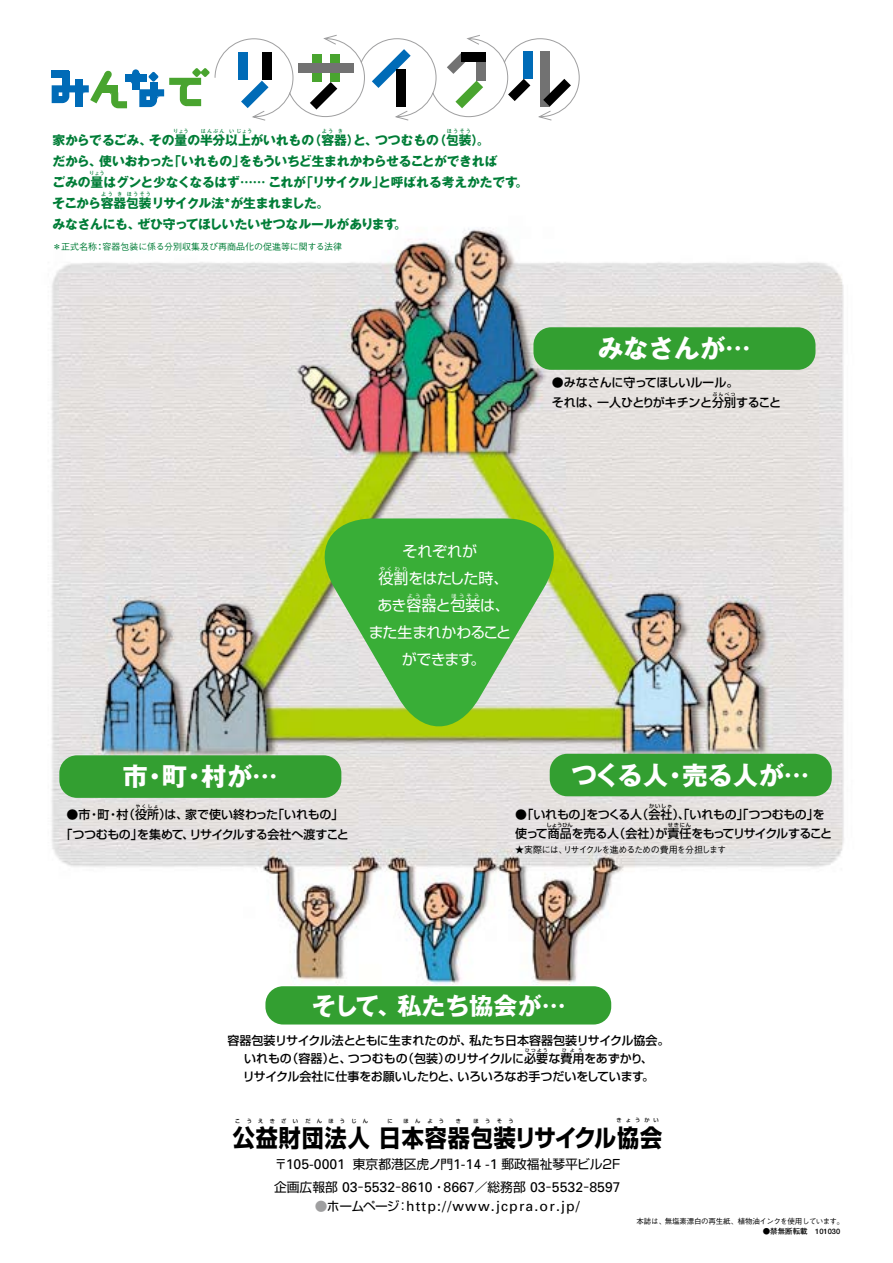
<style>
.page{position:relative;width:893px;height:1263px;background:#fff}
.page>*{position:absolute;margin:0;border:0;box-sizing:border-box;transform-origin:0 0}
.t1{font:25.5px "Gothic MB101 Bold 90 pv RKSJ H";color:#fff}
.t2{font:24px "Shin Go Bold 90 pv RKSJ H";letter-spacing:.04em;color:#000;scale:.92 1}
.t3{font:24px "Gothic MB101 Bold 90 pv RKSJ H";color:#fff}
.t4{font:15px/27px "Shin Go regular 90 pv RKSJ H";letter-spacing:-.02em;color:#fff;text-align:center}
.t5{font:15px/27px "Shin Go regular 90 pv RKSJ H";letter-spacing:-.06em;color:#fff}
.t6{font:14.1px/22.5px "Univers";color:#000}
.t7{font:14.1px "Univers";letter-spacing:.085em;color:#000}
.t8{font:12.75px/21px "Gothic MB101 Bold 90 pv RKSJ H";color:#007d37}
.t9{font:12.75px "Shin Go regular 90 pv RKSJ H";color:#000}
.t10{font:12.75px/21px "Gothic MB101 Bold 90 pv RKSJ H";letter-spacing:-.06em;color:#007d37}
.t11{font:12.75px "Gothic MB101 Bold 90 pv RKSJ H";letter-spacing:-.02em;color:#007d37}
.t12{font:12px/19.5px "Shin Go Medium 90 pv RKSJ H";letter-spacing:-.015em;color:#000}
.t13{font:12px "Shin Go Medium 90 pv RKSJ H";letter-spacing:-.1em;color:#000}
.t14{font:500 9px "Gothic BBB";color:#007d37}
.t15{font:500 9px "Gothic BBB";letter-spacing:-.095em;color:#000}
.t16{font:500 7.5px "Gothic BBB";letter-spacing:-.03em;color:#000}
.t17{font:7.5px "Futo Go B101 Bold 90 pv RKSJ H";color:#000}
.t18{font:5.25px "Shin Go Medium 90 pv RKSJ H";letter-spacing:.76em;color:#000}
.t19{font:5.25px "Futo Go B101 Bold 90 pv RKSJ H";letter-spacing:.215em;color:#007d37}
.t20{font:5.25px "Shin Go regular 90 pv RKSJ H";letter-spacing:.43em;color:#fff}
.t21{font:4.5px "Shin Go Medium 90 pv RKSJ H";letter-spacing:.335em;color:#000}
.s1{font-family:"Univers";font-size:14.1px}
.s2{font-family:"Shin Go regular 90 pv RKSJ H";font-size:12.75px}
.s3{color:#9f9fa0}
</style>
<div class="page">
<img style="left:51px;top:227px;width:793px;height:758px">
<svg style="left:52px;top:35px;width:528px;height:86px"></svg>
<div style="left:533px;top:327px;width:282px;height:43px;background:#339f31;border-radius:18px"></div>
<div style="left:59px;top:755px;width:282px;height:43px;background:#339f31;border-radius:18px"></div>
<div style="left:550px;top:754px;width:282px;height:42px;background:#339f31;border-radius:18px"></div>
<svg style="left:318px;top:518px;width:243px;height:214px;background:#71be5a"></svg>
<div style="left:265px;top:986px;width:346px;height:38px;background:#339f31;border-radius:18px"></div>
<p class="t19" style="left:447px;top:128px;width:26px">ほうそう</p>
<p class="t8" style="left:239px;top:128px;width:260px;text-indent:136px">つつむもの<br>をもういちど生まれかわらせることができれば</p>
<p class="t19" style="left:173px;top:128px;width:17px">りょう</p>
<p class="t19" style="left:201px;top:128px;width:25px">はんぶん</p>
<p class="t19" style="left:229px;top:128px;width:25px">いじょう</p>
<p class="t19" style="left:322px;top:128px;width:13px">よう</p>
<p class="t19" style="left:338px;top:128px;width:7px">き</p>
<p class="t11" style="left:52px;top:131px;width:101px">家からでるごみ、</p>
<p class="t8" style="left:149px;top:128px;width:166px">その量の半分以上がいれもの</p>
<p class="t8" style="left:309px;top:128px;width:71px">（容器と）、</p>
<p class="t8" style="left:433px;top:128px;width:58px">（包装。(</p>
<p class="t8" style="left:168px;top:149px;width:78px">「いれもの」</p>
<p class="t8" style="left:52px;top:149px;width:255px">だから、<br>ごみの量はグンと少なくなるはず…… これが</p>
<p class="t8" style="left:99px;top:149px;width:76px">使いおわった</p>
<p class="t19" style="left:89px;top:170px;width:17px">りょう</p>
<p class="t10" style="left:52px;top:170px;width:334px;text-indent:248px">「リサイクル」そこから容器包装リサイクル法*が生まれました。</p>
<p class="t8" style="left:378px;top:170px;width:141px">と呼ばれる考えかたです</p>
<p class="t8" style="left:515px;top:170px;width:14px">。</p>
<p class="t19" style="left:101px;top:191px;width:13px">よう</p>
<p class="t19" style="left:117px;top:191px;width:7px">き</p>
<p class="t19" style="left:127px;top:191px;width:26px">ほうそう</p>
<p class="t8" style="left:138px;top:212px;width:261px">ぜひ守ってほしいたいせつなルールがあります</p>
<p class="t8" style="left:52px;top:212px;width:90px">みなさんにも、</p>
<p class="t14" style="left:103px;top:242px;width:241px">容器包装に係る分別収集及び再商品化の促進等に関する法律</p>
<p class="t8" style="left:394px;top:212px;width:14px">。</p>
<p class="t14" style="left:52px;top:242px;width:46px">＊正式名称</p>
<p class="t14" style="left:95px;top:242px;width:11px">：</p>
<h1 class="t1" style="left:598px;top:330px;width:154px">みなさんが...</h1>
<p class="t12" style="left:597px;top:373px;width:185px;text-indent:-45px">●みなさんに守ってほしいルール。<br>一人ひとりがキチンと分別すること</p>
<p class="t21" style="left:713px;top:391px;width:24px">ぶんべつ</p>
<p class="t12" style="left:552px;top:392px;width:49px">それは、</p>
<p class="t4" style="left:379px;top:537px;width:132px">それぞれが<br>役割をはたした時、</p>
<p class="t20" style="left:380px;top:565px;width:29px">やくわり</p>
<p class="t20" style="left:426px;top:592px;width:7px">き</p>
<p class="t20" style="left:452px;top:592px;width:29px">ほうそう</p>
<p class="t5" style="left:471px;top:618px;width:42px;text-indent:-102px">また生まれかわること。</p>
<p class="t20" style="left:408px;top:592px;width:14px">よう</p>
<p class="t4" style="left:377px;top:591px;width:134px">あき容器と包装は、</p>
<p class="t4" style="left:402px;top:645px;width:73px">ができます</p>
<h1 class="t1" style="left:201px;top:758px;width:78px">村が…</h1>
<h1 class="t1" style="left:122px;top:758px;width:27px">市</h1>
<h1 class="t1" style="left:162px;top:758px;width:27px">町</h1>
<h1 class="t1" style="left:142px;top:758px;width:27px">・</h1>
<h1 class="t1" style="left:181px;top:758px;width:27px">・</h1>
<h1 class="t1" style="left:572px;top:757px;width:98px">つくる人</h1>
<h1 class="t1" style="left:682px;top:757px;width:129px">売る人が...</h1>
<h1 class="t1" style="left:662px;top:757px;width:27px">・</h1>
<p class="t21" style="left:136px;top:803px;width:24px">やくしょ</p>
<p class="t12" style="left:117px;top:804px;width:73px">（村役所は）、</p>
<p class="t12" style="left:189px;top:804px;width:161px;text-indent:-4px">家で使い終わった<br>リサイクルする会社へ渡すこと</p>
<p class="t12" style="left:66px;top:804px;width:25px">●市</p>
<p class="t12" style="left:272px;top:804px;width:73px">「いれもの「</p>
<p class="t12" style="left:98px;top:804px;width:13px">町</p>
<p class="t12" style="left:88px;top:804px;width:13px">・</p>
<p class="t12" style="left:107px;top:804px;width:13px">・</p>
<p class="t12" style="left:60px;top:824px;width:84px">「つつむもの」</p>
<p class="t12" style="left:137px;top:824px;width:59px">を集めて、</p>
<p class="t18" style="left:649px;top:802px;width:25px">かいしゃ</p>
<p class="t12" style="left:515px;top:804px;width:105px">●「いれもの」<br>使って商品を売る人</p>
<p class="t12" style="left:637px;top:804px;width:190px">（会社）、「いれもの」「つつむものを」</p>
<p class="t12" style="left:587px;top:804px;width:57px">をつくる人</p>
<p class="t18" style="left:547px;top:822px;width:28px">しょうひん</p>
<p class="t18" style="left:668px;top:822px;width:25px">せきにん</p>
<p class="t12" style="left:614px;top:823px;width:49px">（会社）</p>
<p class="t15" style="left:563px;top:845px;width:164px">リサイクルを進めるための費用を分担します</p>
<p class="t13" style="left:655px;top:826px;width:178px">が責任をもってリサイクルすること</p>
<p class="t15" style="left:515px;top:845px;width:53px">★実際には、</p>
<h2 class="t3" style="left:312px;top:988px;width:91px">そして、</h2>
<h2 class="t3" style="left:398px;top:988px;width:169px">私たち協会が...</h2>
<p class="t12" style="left:469px;top:1030px;width:201px">私たち日本容器包装リサイクル協会。</p>
<p class="t12" style="left:444px;top:1031px;width:200px;line-height:18px;text-indent:-217px">容器包装リサイクル法とともに生まれたのが、<br>のリサイクルに必要な費用をあずかり</p>
<p class="t21" style="left:525px;top:1047px;width:24px">ひつよう</p>
<p class="t21" style="left:562px;top:1047px;width:22px">ひよう</p>
<p class="t12" style="left:286px;top:1048px;width:66px">（容器と）、</p>
<p class="t12" style="left:402px;top:1048px;width:49px">（包装）</p>
<p class="t12" style="left:348px;top:1048px;width:61px">つつむもの</p>
<p class="t12" style="left:244px;top:1048px;width:49px">いれもの</p>
<p class="t12" style="left:641px;top:1049px;width:15px;line-height:18px">、。</p>
<p class="t12" style="left:243px;top:1066px;width:220px">リサイクル会社に仕事をお願いしたりと、</p>
<p class="t12" style="left:457px;top:1066px;width:188px">いろいろなお手つだいをしています</p>
<p class="t18" style="left:235px;top:1117px;width:64px">こうえきざい</p>
<p class="t18" style="left:305px;top:1117px;width:64px">だんほうじん</p>
<p class="t18" style="left:387px;top:1117px;width:7px">に</p>
<p class="t18" style="left:403px;top:1117px;width:18px">ほ ん</p>
<p class="t18" style="left:427px;top:1117px;width:18px">よ う</p>
<p class="t18" style="left:456px;top:1117px;width:7px">き</p>
<p class="t18" style="left:473px;top:1117px;width:42px">ほうそう</p>
<p class="t18" style="left:617px;top:1116px;width:44px">きょうかい</p>
<h2 class="t2" style="left:233px;top:1121px;width:468px">公益財団法人日本容器包装リサイクル協会</h2>
<p class="t9" style="left:353px;top:1156px;width:269px">東京都港区虎ノ門<span class="s1">1-14 -1</span> 郵政福祉琴平ビル2F</p>
<p class="t6" style="left:274px;top:1152px;width:348px"><span class="s2">〒</span>105-0001<br><span class="s2">企画広報部</span> 03<span class="s2">－</span>5532<span class="s2">－</span>8610<span class="s2">・</span>8667<span class="s2">／総務部</span> 03<span class="s2">－</span>5532<span class="s2">－</span>8597</p>
<p class="t7" style="left:406px;top:1197px;width:175px">http://www.jcpra.or.jp/</p>
<p class="t9" style="left:315px;top:1198px;width:86px"><span class="s3">●</span>ホームページ</p>
<p class="t9" style="left:396px;top:1198px;width:14px">：</p>
<p class="t16" style="left:636px;top:1217px;width:209px">本誌は、無塩素漂白の再生紙、植物油インクを使用しています。</p>
<p class="t17" style="left:815px;top:1227px;width:27px">101030</p>
<p class="t17" style="left:763px;top:1227px;width:46px">●禁無断転載</p>
</div>
